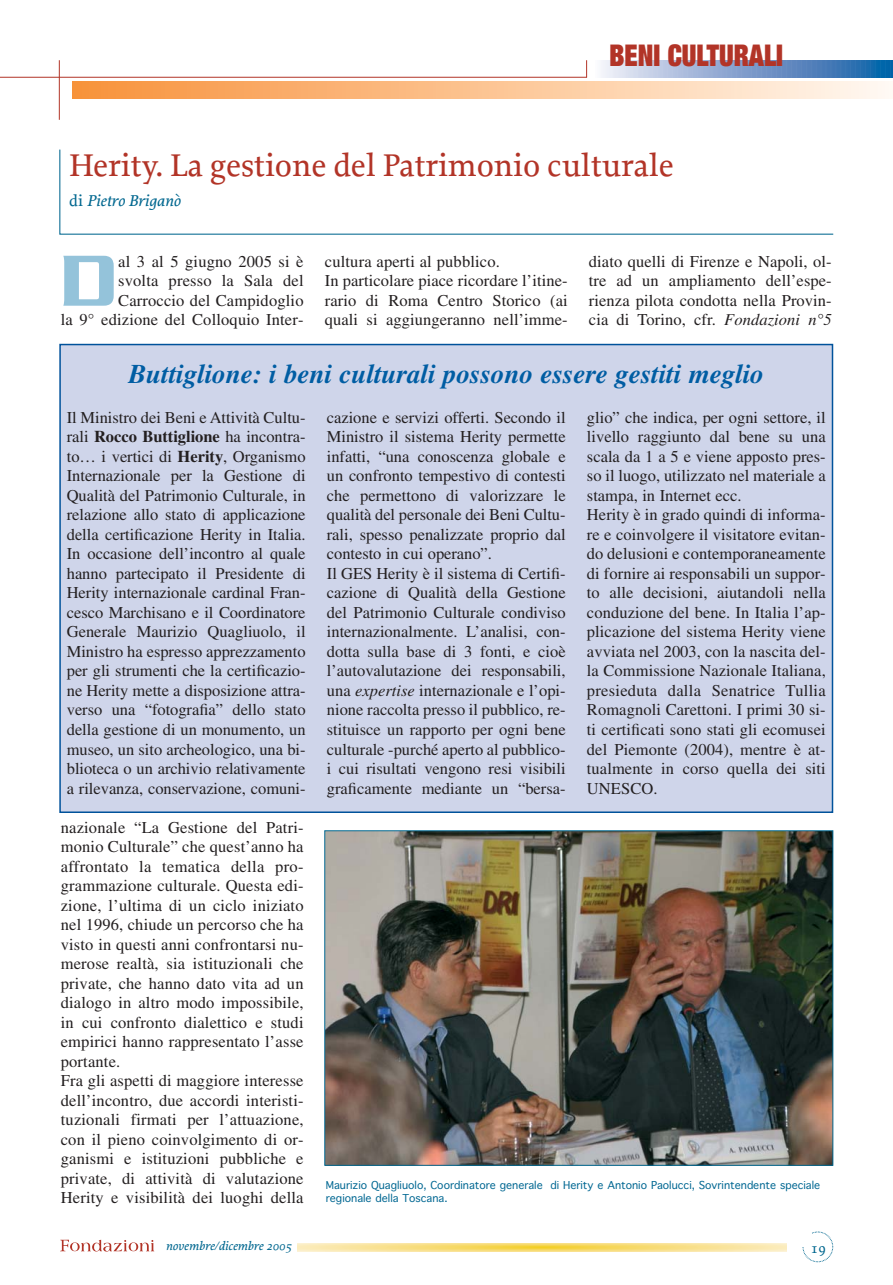
<style>
.page{position:relative;width:893px;height:1285px;background:#fff}
.page>*{position:absolute;margin:0;border:0;box-sizing:border-box;transform-origin:0 0}
.t1{font:500 78px "Serpentine";color:#94c3da}
.t2{font:500 33px "Proforma";letter-spacing:-.005em;color:#b23427}
.t3{font:900 expanded 30px "Helvetica Neue";color:#b23427;scale:.88 1}
.t4{font:italic 700 27px "Times";color:#005da3}
.t5{font:16.5px/19.5px "Times";letter-spacing:.005em;color:#231f20}
.t6{font:italic 500 16.5px "Proforma";color:#00678f}
.t7{font:500 15px "Proforma";color:#00678f}
.t8{font:italic 500 12.75px "Proforma";color:#00678f}
.t9{font:10.5px/13.5px "Geneva";color:#006792}
.s1{font-style:normal}
.s2{font-style:italic}
.s3{font-weight:700}
</style>
<div class="page">
<svg style="left:297px;top:1243px;width:489px;height:8px;background:#f8df87"></svg>
<svg style="left:803px;top:1231px;width:30px;height:30px"></svg>
<svg style="left:60px;top:1239px;width:94px;height:12px"></svg>
<hr style="left:0;top:77px;width:587px;height:1px;background:#b23427">
<hr style="left:59px;top:60px;width:1px;height:60px;background:#b23427">
<svg style="left:72px;top:60px;width:821px;height:38px"></svg>
<svg style="left:59px;top:149px;width:775px;height:86px"></svg>
<img style="left:326px;top:832px;width:505px;height:331px">
<div style="left:60px;top:344px;width:772px;height:468px;background:#cfd5ea"></div>
<div style="left:59px;top:344px;width:774px;height:468px;border:2px solid #00529b"></div>
<h3 class="t3" style="left:609px;top:45px;width:199px">BENI CULTURALI</h3>
<h2 class="t2" style="left:69px;top:152px;width:606px">Herity. La gestione del Patrimonio culturale</h2>
<p class="t6" style="left:69px;top:194px;width:113px"><span class="s1">di</span> Pietro Briganò</p>
<p class="t5" style="left:61px;top:253px;width:244px;text-align:right">al 3 al 5 giugno 2005 si è<br>svolta presso la Sala del<br>Carroccio del Campidoglio<br>la 9° edizione del Colloquio Inter-</p>
<h1 class="t1" style="left:61px;top:256px;width:58px">D</h1>
<p class="t5" style="left:325px;top:253px;width:244px">cultura aperti al pubblico.<br>In particolare piace ricordare l’itine&shy;rario di Roma Centro Storico (ai quali si aggiungeranno nell’imme-</p>
<p class="t5" style="left:589px;top:253px;width:244px;text-align:justify">diato quelli di Firenze e Napoli, ol&shy;tre ad un ampliamento dell’espe&shy;rienza pilota condotta nella Provin&shy;cia di Torino, cfr. <span class="s2">Fondazioni n°5</span></p>
<h3 class="t4" style="left:129px;top:364px;width:637px">Buttiglione: i beni culturali possono essere gestiti meglio</h3>
<p class="t5" style="left:67px;top:409px;width:240px;text-align:justify">Il Ministro dei Beni e Attività Cultu&shy;rali <span class="s3">Rocco Buttiglione</span> ha incontra&shy;to… i vertici di <span class="s3">Herity</span>, Organismo Internazionale per la Gestione di Qualità del Patrimonio Culturale, in relazione allo stato di applicazione della certificazione Herity in Italia.<br>In occasione dell’incontro al quale hanno partecipato il Presidente di Herity internazionale cardinal Fran&shy;cesco Marchisano e il Coordinatore Generale Maurizio Quagliuolo, il Ministro ha espresso apprezzamento per gli strumenti che la certificazio&shy;ne Herity mette a disposizione attra&shy;verso una “fotografia” dello stato della gestione di un monumento, un museo, un sito archeologico, una bi&shy;blioteca o un archivio relativamente a rilevanza, conservazione, comuni-</p>
<p class="t5" style="left:327px;top:409px;width:240px">cazione e servizi offerti. Secondo il Ministro il sistema Herity permette infatti, “una conoscenza globale e un confronto tempestivo di contesti che permettono di valorizzare le qualità del personale dei Beni Cultu&shy;rali, spesso penalizzate proprio dal contesto in cui operano”.<br>Il GES Herity è il sistema di Certifi&shy;cazione di Qualità della Gestione del Patrimonio Culturale condiviso internazionalmente. L’analisi, con&shy;dotta sulla base di 3 fonti, e cioè l’autovalutazione dei responsabili, una <span class="s2">expertise</span> internazionale e l’opi&shy;nione raccolta presso il pubblico, re&shy;stituisce un rapporto per ogni bene culturale -purché aperto al pubblico&shy;i cui risultati vengono resi visibili graficamente mediante un “bersa-</p>
<p class="t5" style="left:587px;top:409px;width:240px">glio” che indica, per ogni settore, il livello raggiunto dal bene su una scala da 1 a 5 e viene apposto pres&shy;so il luogo, utilizzato nel materiale a stampa, in Internet ecc.<br>Herity è in grado quindi di informa&shy;re e coinvolgere il visitatore evitan&shy;do delusioni e contemporaneamente di fornire ai responsabili un suppor&shy;to alle decisioni, aiutandoli nella conduzione del bene. In Italia l’ap&shy;plicazione del sistema Herity viene avviata nel 2003, con la nascita del&shy;la Commissione Nazionale Italiana, presieduta dalla Senatrice Tullia Romagnoli Carettoni. I primi 30 si&shy;ti certificati sono stati gli ecomusei del Piemonte (2004), mentre è at&shy;tualmente in corso quella dei siti UNESCO.</p>
<p class="t5" style="left:61px;top:818px;width:244px">nazionale “La Gestione del Patri&shy;monio Culturale” che quest’anno ha affrontato la tematica della pro&shy;grammazione culturale. Questa edi&shy;zione, l’ultima di un ciclo iniziato nel 1996, chiude un percorso che ha visto in questi anni confrontarsi nu&shy;merose realtà, sia istituzionali che private, che hanno dato vita ad un dialogo in altro modo impossibile, in cui confronto dialettico e studi empirici hanno rappresentato l’asse portante.<br>Fra gli aspetti di maggiore interesse dell’incontro, due accordi interisti&shy;tuzionali firmati per l’attuazione, con il pieno coinvolgimento di or&shy;ganismi e istituzioni pubbliche e private, di attività di valutazione Herity e visibilità dei luoghi della</p>
<p class="t9" style="left:326px;top:1178px;width:496px">Maurizio Quagliuolo, Coordinatore generale di Herity e Antonio Paolucci, Sovrintendente speciale regionale della Toscana.</p>
<p class="t8" style="left:166px;top:1240px;width:127px">novembre/dicembre 2005</p>
<p class="t7" style="left:811px;top:1241px;width:16px">19</p>
</div>
